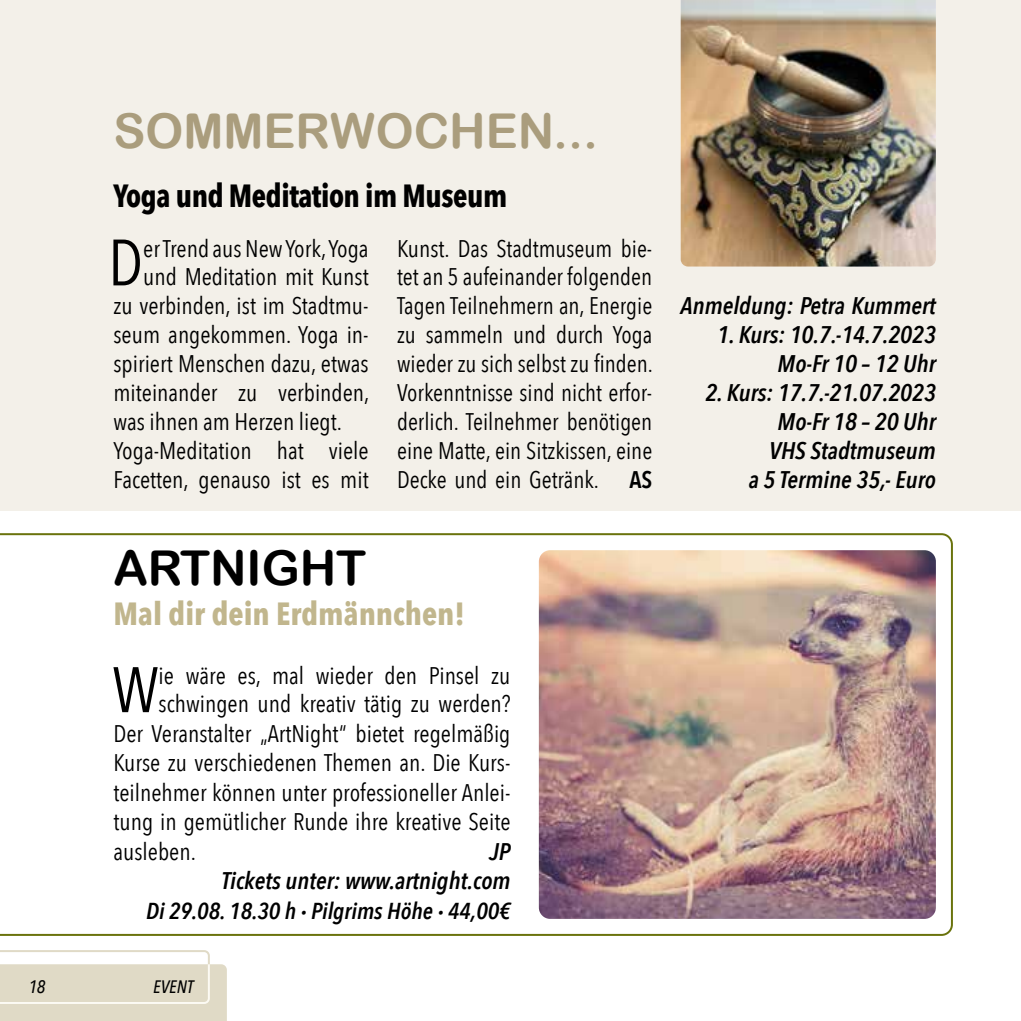
<style>
.page{position:relative;width:1021px;height:1021px;background:#fff}
.page>*{position:absolute;margin:0;border:0;box-sizing:border-box;transform-origin:0 0}
.t1{font:64.6px "Avenir Next Condensed";color:#000}
.t2{font:63.6px "Avenir Next Condensed";color:#000}
.t3{font:48px "Arial Rounded MT Bold";color:#aa9d7d}
.t4{font:48px "Arial Rounded MT Bold";color:#000}
.t5{font:700 32px "Avenir Next Condensed";letter-spacing:-.015em;color:#000;scale:.95 1}
.t6{font:700 32px "Avenir Next Condensed";color:#c1b68d}
.t7{font:24px/28.8px "Avenir Next Condensed";color:#000;text-align:justify}
.t8{font:italic 600 24px/28.8px "Avenir Next Condensed";color:#000;text-align:right}
.t9{font:600 24px "Avenir Next Condensed";color:#000}
.t10{font:italic 600 23px "Avenir Next Condensed";color:#000}
.t11{font:italic 500 18px "Avenir Next Condensed";color:#000}
.s1{font-weight:700}
</style>
<div class="page">
<div style="left:0;top:0;width:1020px;height:510px;background:#f3f0e9"></div>
<img style="left:680px;top:0;width:255px;height:266px">
<svg style="left:0;top:533px;width:953px;height:403px"></svg>
<img style="left:539px;top:550px;width:396px;height:368px">
<svg style="left:0;top:950px;width:227px;height:70px"></svg>
<h3 class="t3" style="left:113px;top:103px;width:486px">SOMMERWOCHEN...</h3>
<h3 class="t5" style="left:113px;top:176px;width:416px">Yoga und Meditation im Museum</h3>
<h1 class="t1" style="left:108px;top:207px;width:36px">D</h1>
<p class="t7" style="left:143px;top:233px;width:227px">er Trend aus New York, Yoga</p>
<p class="t7" style="left:397px;top:233px;width:257px">Kunst. Das Stadtmuseum bie&shy;tet an 5 aufeinander folgenden Tagen Teilnehmern an, Energie zu sammeln und durch Yoga wieder zu sich selbst zu finden.<br>Vorkenntnisse sind nicht erfor&shy;derlich. Teilnehmer benötigen eine Matte, ein Sitzkissen, eine Decke und ein Getränk.</p>
<p class="t7" style="left:143px;top:261px;width:227px">und Meditation mit Kunst</p>
<p class="t7" style="left:113px;top:290px;width:257px">zu verbinden, ist im Stadtmu-</p>
<p class="t7" style="left:113px;top:319px;width:257px">seum angekommen. Yoga in-</p>
<p class="t7" style="left:113px;top:348px;width:257px">spiriert Menschen dazu, etwas</p>
<p class="t7" style="left:113px;top:377px;width:257px">miteinander zu verbinden,</p>
<p class="t7" style="left:113px;top:406px;width:230px">was ihnen am Herzen liegt.</p>
<p class="t7" style="left:113px;top:435px;width:257px">Yoga-Meditation hat viele</p>
<p class="t7" style="left:113px;top:464px;width:257px">Facetten, genauso ist es mit</p>
<p class="t9" style="left:629px;top:458px;width:24px">AS</p>
<h3 class="t4" style="left:113px;top:539px;width:254px">ARTNIGHT</h3>
<h3 class="t6" style="left:113px;top:594px;width:353px">Mal dir dein Erdmännchen!</h3>
<h2 class="t2" style="left:112px;top:635px;width:48px">W</h2>
<p class="t7" style="left:159px;top:660px;width:353px">ie wäre es, mal wieder den Pinsel zu</p>
<p class="t7" style="left:159px;top:688px;width:353px">schwingen und kreativ tätig zu werden?</p>
<p class="t7" style="left:113px;top:717px;width:398px">Der Veranstalter „ArtNight“ bietet regelmäßig</p>
<p class="t7" style="left:113px;top:747px;width:398px">Kurse zu verschiedenen Themen an. Die Kurs-</p>
<p class="t7" style="left:113px;top:776px;width:398px">teilnehmer können unter professioneller Anlei-</p>
<p class="t7" style="left:113px;top:806px;width:398px">tung in gemütlicher Runde ihre kreative Seite</p>
<p class="t7" style="left:113px;top:835px;width:84px">ausleben.</p>
<p class="t8" style="left:221px;top:836px;width:291px;line-height:29.6px">JP<br>Tickets unter: www.artnight.com</p>
<p class="t10" style="left:146px;top:896px;width:366px">Di 29.08. 18.30 h <span class="s1">·</span> Pilgrims Höhe <span class="s1">·</span> 44,00€</p>
<p class="t11" style="left:28px;top:975px;width:19px">18</p>
<p class="t11" style="left:153px;top:975px;width:41px">EVENT</p>
<p class="t8" style="left:680px;top:291px;width:257px">Anmeldung: Petra Kummert</p>
<p class="t8" style="left:717px;top:320px;width:220px">1. Kurs: 10.7.-14.7.2023<br>Mo-Fr 10 – 12 Uhr</p>
<p class="t8" style="left:705px;top:378px;width:232px">2. Kurs: 17.7.-21.07.2023<br>Mo-Fr 18 – 20 Uhr<br>VHS Stadtmuseum<br>a 5 Termine 35,- Euro</p>
</div>
